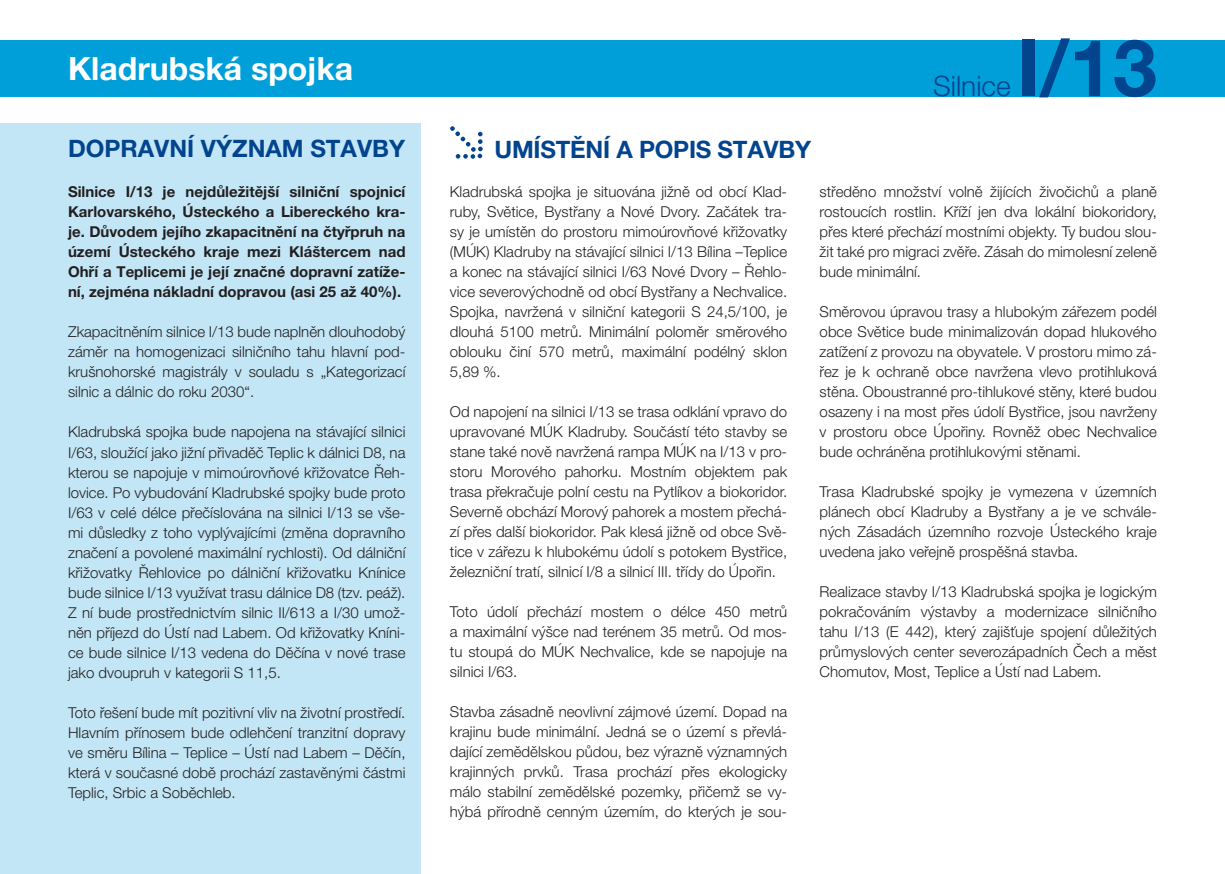
<style>
.page{position:relative;width:1225px;height:874px;background:#fff}
.page>*{position:absolute;margin:0;border:0;box-sizing:border-box;transform-origin:0 0}
.t1{font:700 78.8px "Helvetica Neue LT Pro";color:#02448d}
.t2{font:700 32px "Helvetica Neue LT Pro";color:#fff}
.t3{font:300 28.2px "Helvetica Neue LT Pro";color:#02448d}
.t4{font:700 24px "Helvetica Neue LT Pro";color:#02448d}
.t5{font:300 15px/20px "Helvetica Neue LT Pro";color:#231f20;text-align:justify}
.t6{font:700 15px/20px "Helvetica Neue LT Pro";color:#231f20;text-align:justify}
</style>
<div class="page">
<div style="left:0;top:40px;width:1225px;height:56px;background:#009fda"></div>
<div style="left:0;top:123px;width:421px;height:750px;background:#c3e6f6"></div>
<svg style="left:450px;top:126px;width:33px;height:33px"></svg>
<p class="t2" style="left:68px;top:48px;width:286px">Kladrubská spojka</p>
<p class="t4" style="left:68px;top:133px;width:338px">DOPRAVNÍ VÝZNAM STAVBY</p>
<p class="t6" style="left:68px;top:181px;width:339px">Silnice I/13 je nejdůležitější silniční spojnicí Karlovarského, Ústeckého a Libereckého kra&shy;je. Důvodem jejího zkapacitnění na čtyřpruh na území Ústeckého kraje mezi Kláštercem nad Ohří a Teplicemi je její značné dopravní zatíže&shy;ní, zejména nákladní dopravou (asi 25 až 40%).</p>
<p class="t5" style="left:68px;top:321px;width:339px">Zkapacitněním silnice I/13 bude naplněn dlouhodobý záměr na homogenizaci silničního tahu hlavní pod&shy;krušnohorské magistrály v souladu s „Kategorizací silnic a dálnic do roku 2030“.</p>
<p class="t5" style="left:68px;top:421px;width:339px">Kladrubská spojka bude napojena na stávající silnici I/63, sloužící jako jižní přivaděč Teplic k dálnici D8, na kterou se napojuje v mimoúrovňové křižovatce Řeh&shy;lovice. Po vybudování Kladrubské spojky bude proto I/63 v celé délce přečíslována na silnici I/13 se vše&shy;mi důsledky z toho vyplývajícími (změna dopravního značení a povolené maximální rychlosti). Od dálniční křižovatky Řehlovice po dálniční křižovatku Knínice bude silnice I/13 využívat trasu dálnice D8 (tzv. peáž).<br>Z ní bude prostřednictvím silnic II/613 a I/30 umož&shy;něn příjezd do Ústí nad Labem. Od křižovatky Kníni&shy;ce bude silnice I/13 vedena do Děčína v nové trase jako dvoupruh v kategorii S 11,5.</p>
<p class="t5" style="left:68px;top:701px;width:339px">Toto řešení bude mít pozitivní vliv na životní prostředí.<br>Hlavním přínosem bude odlehčení tranzitní dopravy ve směru Bílina – Teplice – Ústí nad Labem – Děčín, která v současné době prochází zastavěnými částmi Teplic, Srbic a Soběchleb.</p>
<p class="t3" style="left:933px;top:69px;width:79px">Silnice</p>
<p class="t1" style="left:1016px;top:19px;width:142px">I/13</p>
<p class="t4" style="left:494px;top:135px;width:318px">UMÍSTĚNÍ A POPIS STAVBY</p>
<p class="t5" style="left:450px;top:181px;width:339px">Kladrubská spojka je situována jižně od obcí Klad&shy;ruby, Světice, Bystřany a Nové Dvory. Začátek tra&shy;sy je umístěn do prostoru mimoúrovňové křižovatky (MÚK) Kladruby na stávající silnici I/13 Bílina –Teplice a konec na stávající silnici I/63 Nové Dvory – Řehlo&shy;vice severovýchodně od obcí Bystřany a Nechvalice.<br>Spojka, navržená v silniční kategorii S 24,5/100, je dlouhá 5100 metrů. Minimální poloměr směrového oblouku činí 570 metrů, maximální podélný sklon 5,89 %.</p>
<p class="t5" style="left:450px;top:401px;width:339px">Od napojení na silnici I/13 se trasa odklání vpravo do upravované MÚK Kladruby. Součástí této stavby se stane také nově navržená rampa MÚK na I/13 v pro&shy;storu Morového pahorku. Mostním objektem pak trasa překračuje polní cestu na Pytlíkov a biokoridor.<br>Severně obchází Morový pahorek a mostem přechá&shy;zí přes další biokoridor. Pak klesá jižně od obce Svě&shy;tice v zářezu k hlubokému údolí s potokem Bystřice, železniční tratí, silnicí I/8 a silnicí III. třídy do Úpořin.</p>
<p class="t5" style="left:450px;top:601px;width:339px">Toto údolí přechází mostem o délce 450 metrů a maximální výšce nad terénem 35 metrů. Od mos&shy;tu stoupá do MÚK Nechvalice, kde se napojuje na silnici I/63.</p>
<p class="t5" style="left:450px;top:701px;width:339px">Stavba zásadně neovlivní zájmové území. Dopad na krajinu bude minimální. Jedná se o území s převlá&shy;dající zemědělskou půdou, bez výrazně významných krajinných prvků. Trasa prochází přes ekologicky málo stabilní zemědělské pozemky, přičemž se vy&shy;hýbá přírodně cenným územím, do kterých je sou-</p>
<p class="t5" style="left:819px;top:181px;width:339px">středěno množství volně žijících živočichů a planě rostoucích rostlin. Kříží jen dva lokální biokoridory, přes které přechází mostními objekty. Ty budou slou&shy;žit také pro migraci zvěře. Zásah do mimolesní zeleně bude minimální.</p>
<p class="t5" style="left:819px;top:301px;width:339px">Směrovou úpravou trasy a hlubokým zářezem podél obce Světice bude minimalizován dopad hlukového zatížení z provozu na obyvatele. V prostoru mimo zá&shy;řez je k ochraně obce navržena vlevo protihluková stěna. Oboustranné pro-tihlukové stěny, které budou osazeny i na most přes údolí Bystřice, jsou navrženy v prostoru obce Úpořiny. Rovněž obec Nechvalice bude ochráněna protihlukovými stěnami.</p>
<p class="t5" style="left:819px;top:481px;width:339px">Trasa Kladrubské spojky je vymezena v územních plánech obcí Kladruby a Bystřany a je ve schvále&shy;ných Zásadách územního rozvoje Ústeckého kraje uvedena jako veřejně prospěšná stavba.</p>
<p class="t5" style="left:819px;top:581px;width:339px">Realizace stavby I/13 Kladrubská spojka je logickým pokračováním výstavby a modernizace silničního tahu I/13 (E 442), který zajišťuje spojení důležitých průmyslových center severozápadních Čech a měst Chomutov, Most, Teplice a Ústí nad Labem.</p>
</div>
